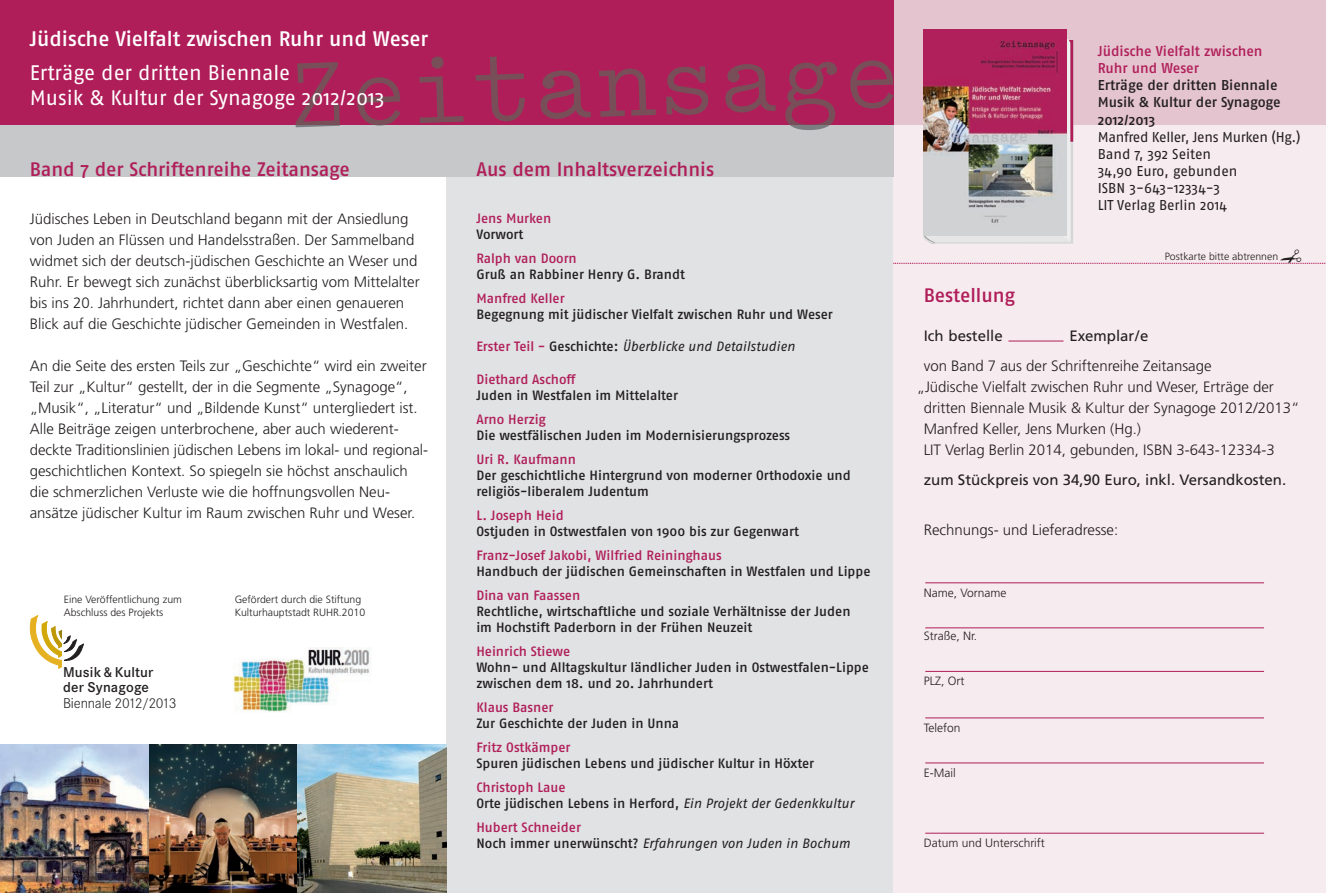
<style>
.page{position:relative;width:1326px;height:893px;background:#fff}
.page>*{position:absolute;margin:0;border:0;box-sizing:border-box;transform-origin:0 0}
.t1{font:21px/25.2px "Fago No";letter-spacing:-.005em;color:#fff}
.t2{font:21px "Fago No Med";color:#fff}
.t3{font:19.5px "Fago No Med";color:#b01e5a}
.t4{font:300 15px/21px "Frutiger";color:#231f20}
.t5{font:15px "Frutiger";color:#231f20}
.t6{font:600 14.85px/14.9px "Corporate S";letter-spacing:.01em;color:#231f20}
.t7{font:300 14.85px "Corporate S";letter-spacing:-.01em;color:#231f20}
.t8{font:14.25px/17.1px "Fago No";letter-spacing:-.01em;color:#231f20}
.t9{font:14.25px/17.1px "Fago No Med";color:#231f20}
.t10{font:14.25px/17.1px "Fago No Med";color:#b01e5a}
.t11{font:13.5px/16.2px "Fago No Med";color:#231f20}
.t12{font:13.5px "Fago No Med";color:#b01e5a}
.t13{font:italic 13.5px "Fago No";letter-spacing:-.005em;color:#231f20}
.t14{font:300 12px "Frutiger";color:#231f20}
.t15{font:300 10.5px/12.6px "Frutiger";color:#231f20}
.s1{font-family:"Fago No Med";font-style:normal;color:#b01e5a}
.s2{font-family:"Fago No Med";font-style:normal}
.s3{color:#b01e5a}
.s4{font-family:"Fago No";font-style:italic}
</style>
<div class="page">
<div style="left:893px;top:0;width:432px;height:176px;background:#e4c4ce"></div>
<div style="left:893px;top:125px;width:432px;height:767px;background:#f6ebee"></div>
<div style="left:446px;top:167px;width:447px;height:725px;background:#e1e2e4"></div>
<div style="left:0;top:125px;width:893px;height:51px;background:#c7c8ca"></div>
<div style="left:0;top:0;width:893px;height:125px;background:#b01e5a"></div>
<hr style="left:1008px;top:341px;width:55px;height:1px;background:#b01e5a">
<hr style="left:925px;top:717px;width:339px;height:1px;background:#b01e5a">
<hr style="left:925px;top:832px;width:339px;height:1px;background:#b01e5a">
<hr style="left:925px;top:671px;width:339px;height:1px;background:#b01e5a">
<hr style="left:925px;top:627px;width:339px;height:1px;background:#b01e5a">
<hr style="left:925px;top:582px;width:339px;height:1px;background:#b01e5a">
<hr style="left:925px;top:762px;width:339px;height:1px;background:#b01e5a">
<svg style="left:295px;top:56px;width:542px;height:74px"></svg>
<svg style="left:30px;top:615px;width:53px;height:53px"></svg>
<img style="left:234px;top:647px;width:137px;height:65px">
<img style="left:149px;top:744px;width:149px;height:148px">
<img style="left:0;top:744px;width:149px;height:148px">
<svg style="left:298px;top:744px;width:148px;height:148px;background:#9a9c8e"></svg>
<svg style="left:893px;top:29px;width:432px;height:235px"></svg>
<h1 class="t2" style="left:30px;top:31px;width:400px">Jüdische Vielfalt zwischen Ruhr und Weser</h1>
<h1 class="t1" style="left:30px;top:62px;width:356px">Erträge der dritten Biennale<br>Musik &amp; Kultur der Synagoge 2012/2013</h1>
<h2 class="t3" style="left:30px;top:162px;width:321px">Band 7 der Schriftenreihe Zeitansage</h2>
<p class="t4" style="left:30px;top:209px;width:391px">Jüdisches Leben in Deutschland begann mit der Ansiedlung von Juden an Flüssen und Handelsstraßen. Der Sammelband widmet sich der deutsch-jüdischen Geschichte an Weser und Ruhr. Er bewegt sich zunächst überblicksartig vom Mittel alter bis ins 20. Jahrhundert, richtet dann aber einen genau eren Blick auf die Geschichte jüdischer Gemeinden in Wes tfalen.</p>
<p class="t4" style="left:30px;top:356px;width:400px">An die Seite des ersten Teils zur „Geschichte“ wird ein zweiter Teil zur „Kultur“ gestellt, der in die Segmente „Synago ge“, „Musik“, „Literatur“ und „Bildende Kunst“ untergliedert ist.<br>Alle Beiträge zeigen unterbrochene, aber auch wiederent&shy;deckte Traditionslinien jüdischen Lebens im lokal- und regional - geschichtlichen Kontext. So spiegeln sie höchst anschaulich die schmerzlichen Verluste wie die hoffnungsvollen Neu - ansätze jüdischer Kultur im Raum zwischen Ruhr und Weser.</p>
<p class="t15" style="left:64px;top:594px;width:120px">Eine Veröffentlichung zum<br>Abschluss des Projekts</p>
<p class="t15" style="left:235px;top:594px;width:132px">Gefördert durch die Stiftung<br>Kulturhauptstadt RUHR.2010</p>
<p class="t6" style="left:63px;top:666px;width:92px">Musik &amp; Kultur der Synagoge</p>
<p class="t7" style="left:63px;top:697px;width:115px">Biennale 2012/2013</p>
<h2 class="t3" style="left:476px;top:162px;width:239px">Aus dem Inhaltsverzeichnis</h2>
<p class="t12" style="left:476px;top:213px;width:76px">Jens Murken</p>
<p class="t11" style="left:476px;top:227px;width:49px">Vorwort</p>
<p class="t12" style="left:476px;top:253px;width:102px">Ralph van Doorn</p>
<p class="t11" style="left:476px;top:267px;width:210px">Gruß an Rabbiner Henry G. Brandt</p>
<p class="t12" style="left:476px;top:293px;width:90px">Manfred Keller</p>
<p class="t11" style="left:476px;top:307px;width:358px">Begegnung mit jüdischer Vielfalt zwischen Ruhr und Weser</p>
<p class="t13" style="left:476px;top:341px;width:320px"><span class="s1">Erster Teil –</span> <span class="s2">Geschichte:</span> Überblicke und Detailstudien</p>
<p class="t12" style="left:476px;top:374px;width:101px">Diethard Aschoff</p>
<p class="t11" style="left:476px;top:388px;width:203px">Juden in Westfalen im Mittelalter</p>
<p class="t12" style="left:476px;top:414px;width:71px">Arno Herzig</p>
<p class="t11" style="left:476px;top:428px;width:315px">Die westfälischen Juden im Modernisierungs prozess</p>
<p class="t12" style="left:476px;top:454px;width:101px">Uri R. Kaufmann</p>
<p class="t11" style="left:476px;top:468px;width:376px">Der geschichtliche Hintergrund von moderner Orthodoxie und religiös-liberalem Judentum</p>
<p class="t12" style="left:476px;top:510px;width:89px">L. Joseph Heid</p>
<p class="t11" style="left:476px;top:524px;width:324px">Ostjuden in Ostwestfalen von 1900 bis zur Gegenwart</p>
<p class="t12" style="left:476px;top:550px;width:247px">Franz-Josef Jakobi, Wilfried Reininghaus</p>
<p class="t11" style="left:476px;top:564px;width:395px">Handbuch der jüdischen Gemeinschaften in Westfalen und Lippe</p>
<p class="t12" style="left:476px;top:589px;width:105px">Dina van Faassen</p>
<p class="t11" style="left:476px;top:604px;width:376px">Rechtliche, wirtschaftliche und soziale Verhältnisse der Juden im Hochstift Paderborn in der Frühen Neuzeit</p>
<p class="t12" style="left:476px;top:646px;width:95px">Heinrich Stiewe</p>
<p class="t11" style="left:476px;top:660px;width:394px">Wohn- und Alltagskultur ländlicher Juden in Ostwestfalen-Lippe zwischen dem 18. und 20. Jahrhundert</p>
<p class="t12" style="left:476px;top:702px;width:78px">Klaus Basner</p>
<p class="t11" style="left:476px;top:716px;width:204px">Zur Geschichte der Juden in Unna</p>
<p class="t12" style="left:476px;top:742px;width:96px">Fritz Ostkämper</p>
<p class="t11" style="left:476px;top:756px;width:339px">Spuren jüdischen Lebens und jüdischer Kultur in Höxter</p>
<p class="t11" style="left:476px;top:780px;width:379px"><span class="s3">Christoph Laue<br></span>Orte jüdischen Lebens in Herford, <span class="s4">Ein Projekt der Gedenkkultur</span></p>
<p class="t12" style="left:476px;top:821px;width:106px">Hubert Schneider</p>
<p class="t13" style="left:476px;top:838px;width:375px"><span class="s2">Noch immer unerwünscht?</span> Erfahrungen von Juden in Bochum</p>
<p class="t10" style="left:1097px;top:44px;width:166px">Jüdische Vielfalt zwischen<br>Ruhr und Weser</p>
<p class="t9" style="left:1097px;top:78px;width:184px">Erträge der dritten Biennale<br>Musik &amp; Kultur der Synagoge<br>2012/2013</p>
<p class="t8" style="left:1097px;top:129px;width:204px">Manfred Keller, Jens Murken (Hg.)<br>Band 7, 392 Seiten<br>34,90 Euro, gebunden<br>ISBN 3-643-12334-3<br>LIT Verlag Berlin 2014</p>
<p class="t15" style="left:1164px;top:251px;width:115px">Postkarte bitte abtrennen</p>
<h2 class="t3" style="left:923px;top:288px;width:93px">Bestellung</h2>
<p class="t5" style="left:923px;top:330px;width:80px">Ich bestelle</p>
<p class="t5" style="left:1069px;top:330px;width:80px">Exemplar/e</p>
<p class="t4" style="left:923px;top:357px;width:289px">von Band 7 aus der Schriftenreihe Zeitansage</p>
<p class="t4" style="left:916px;top:378px;width:359px">„Jüdische Vielfalt zwischen Ruhr und Weser, Erträge der</p>
<p class="t4" style="left:923px;top:399px;width:377px">dritten Biennale Musik &amp; Kultur der Synagoge 2012/2013“</p>
<p class="t4" style="left:923px;top:420px;width:219px">Manfred Keller, Jens Murken (Hg.)</p>
<p class="t4" style="left:923px;top:441px;width:352px">LIT Verlag Berlin 2014, gebunden, ISBN 3-643-12334-3</p>
<p class="t5" style="left:923px;top:474px;width:364px">zum Stückpreis von 34,90 Euro, inkl. Versandkosten.</p>
<p class="t4" style="left:923px;top:520px;width:196px">Rechnungs- und Lieferadresse:</p>
<p class="t14" style="left:923px;top:587px;width:84px">Name, Vorname</p>
<p class="t14" style="left:923px;top:631px;width:55px">Straße, Nr.</p>
<p class="t14" style="left:923px;top:676px;width:42px">PLZ, Ort</p>
<p class="t14" style="left:923px;top:722px;width:38px">Telefon</p>
<p class="t14" style="left:923px;top:767px;width:33px">E-Mail</p>
<p class="t14" style="left:923px;top:837px;width:123px">Datum und Unterschrift</p>
</div>
